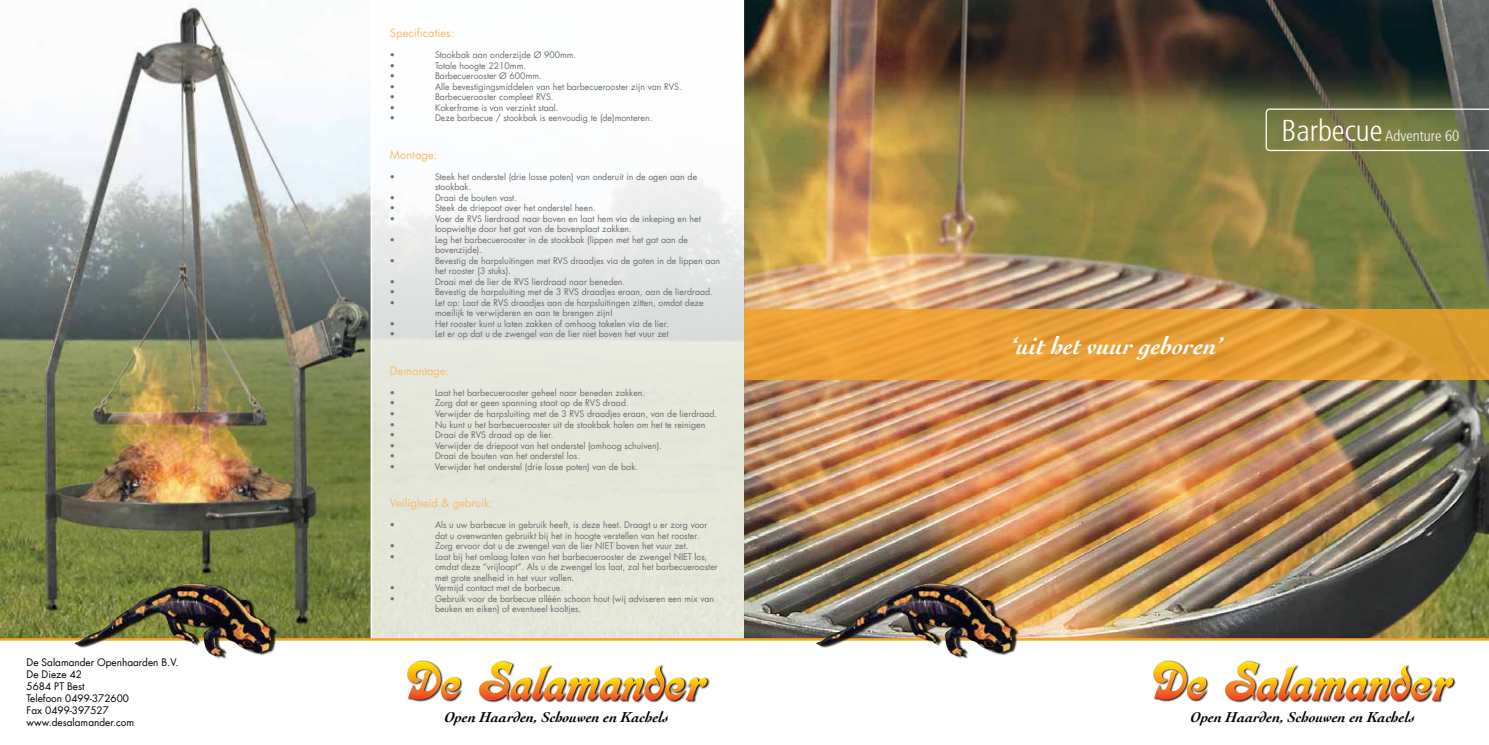
<style>
.page{position:relative;width:1489px;height:745px;background:#fff}
.page>*{position:absolute;margin:0;border:0;box-sizing:border-box;transform-origin:0 0}
.t1{font:italic 700 25px "Cochin";color:#fff}
.t2{font:italic 700 15px "Cochin";color:#000}
.t3{font:300 condensed 15px "Frutiger";color:#fff}
.t4{font:11.25px "Futura";color:#f8bc6a}
.t5{font:10px/12px "Futura";color:#000}
.t6{font:8.75px/10.5px "Futura";color:#6d6e71}
.s1{font-size:30px}
</style>
<div class="page">
<img style="left:744px;top:0;width:744px;height:637px">
<img style="left:0;top:2px;width:370px;height:635px">
<svg style="left:744px;top:309px;width:744px;height:71px;background:#e69e35"></svg>
<hr style="left:0;top:637px;width:1488px;height:3px;background:#f4a327">
<div style="left:77px;top:582px;width:200px;height:76px;background:#000;opacity:.85"></div>
<img style="left:75px;top:583px;width:197px;height:73px">
<div style="left:818px;top:582px;width:200px;height:76px;background:#000;opacity:.85"></div>
<img style="left:816px;top:583px;width:197px;height:73px">
<div style="left:1153px;top:660px;width:302px;height:42px;background:#000;opacity:.9"></div>
<svg style="left:1153px;top:660px;width:53px;height:39px"></svg>
<img style="left:1224px;top:661px;width:228px;height:40px">
<svg style="left:1264px;top:108px;width:224px;height:44px;background:#7e8053"></svg>
<div style="left:407px;top:660px;width:302px;height:42px;background:#000;opacity:.9"></div>
<svg style="left:407px;top:660px;width:54px;height:39px"></svg>
<img style="left:478px;top:661px;width:229px;height:40px">
<p class="t5" style="left:27px;top:655px;width:154px">De Salamander Openhaarden B.V.<br>De Dieze 42<br>5684 PT Best<br>Telefoon 0499-372600<br>Fax 0499-397527 www.desalamander.com</p>
<p class="t4" style="left:390px;top:26px;width:66px">Specificaties:</p>
<p class="t6" style="left:390px;top:50px;width:7px">•</p>
<p class="t6" style="left:435px;top:50px;width:143px">Stookbak aan onderzijde Ø 900mm.</p>
<p class="t6" style="left:390px;top:60px;width:7px">•</p>
<p class="t6" style="left:435px;top:60px;width:93px">Totale hoogte 2210mm.</p>
<p class="t6" style="left:390px;top:71px;width:7px">•</p>
<p class="t6" style="left:435px;top:71px;width:108px">Barbecuerooster Ø 600mm.</p>
<p class="t6" style="left:390px;top:81px;width:7px">•</p>
<p class="t6" style="left:435px;top:81px;width:248px">Alle bevestigingsmiddelen van het barbecuerooster zijn van RVS.</p>
<p class="t6" style="left:390px;top:92px;width:7px">•</p>
<p class="t6" style="left:435px;top:92px;width:120px">Barbecuerooster compleet RVS.</p>
<p class="t6" style="left:390px;top:102px;width:7px">•</p>
<p class="t6" style="left:435px;top:102px;width:125px">Kokerframe is van verzinkt staal.</p>
<p class="t6" style="left:390px;top:113px;width:7px">•</p>
<p class="t6" style="left:435px;top:113px;width:219px">Deze barbecue / stookbak is eenvoudig te (de)monteren.</p>
<p class="t4" style="left:390px;top:147px;width:49px">Montage:</p>
<p class="t6" style="left:390px;top:171px;width:7px">•</p>
<p class="t6" style="left:435px;top:171px;width:264px">Steek het onderstel (drie losse poten) van onderuit in de ogen aan de stookbak.</p>
<p class="t6" style="left:390px;top:192px;width:7px">•</p>
<p class="t6" style="left:435px;top:192px;width:84px">Draai de bouten vast.</p>
<p class="t6" style="left:390px;top:203px;width:7px">•</p>
<p class="t6" style="left:435px;top:203px;width:162px">Steek de driepoot over het onderstel heen.</p>
<p class="t6" style="left:390px;top:213px;width:7px">•</p>
<p class="t6" style="left:435px;top:213px;width:267px">Voer de RVS lierdraad naar boven en laat hem via de inkeping en het loopwieltje door het gat van de bovenplaat zakken.</p>
<p class="t6" style="left:390px;top:234px;width:7px">•</p>
<p class="t6" style="left:435px;top:234px;width:254px">Leg het barbecuerooster in de stookbak (lippen met het gat aan de bovenzijde).</p>
<p class="t6" style="left:390px;top:255px;width:7px">•</p>
<p class="t6" style="left:435px;top:255px;width:286px">Bevestig de harpsluitingen met RVS draadjes via de gaten in de lippen aan het rooster (3 stuks).</p>
<p class="t6" style="left:390px;top:276px;width:7px">•</p>
<p class="t6" style="left:435px;top:276px;width:192px">Draai met de lier de RVS lierdraad naar beneden.</p>
<p class="t6" style="left:390px;top:287px;width:7px">•</p>
<p class="t6" style="left:435px;top:287px;width:279px">Bevestig de harpsluiting met de 3 RVS draadjes eraan, aan de lierdraad.</p>
<p class="t6" style="left:390px;top:297px;width:7px">•</p>
<p class="t6" style="left:435px;top:297px;width:270px">Let op: Laat de RVS draadjes aan de harpsluitingen zitten, omdat deze moeilijk te verwijderen en aan te brengen zijn!</p>
<p class="t6" style="left:390px;top:318px;width:7px">•</p>
<p class="t6" style="left:435px;top:318px;width:235px">Het rooster kunt u laten zakken of omhoog takelen via de lier.</p>
<p class="t6" style="left:390px;top:329px;width:7px">•</p>
<p class="t6" style="left:435px;top:329px;width:235px">Let er op dat u de zwengel van de lier niet boven het vuur zet</p>
<p class="t4" style="left:390px;top:363px;width:61px">Demontage:</p>
<p class="t6" style="left:390px;top:387px;width:7px">•</p>
<p class="t6" style="left:435px;top:387px;width:212px">Laat het barbecuerooster geheel naar beneden zakken.</p>
<p class="t6" style="left:390px;top:398px;width:7px">•</p>
<p class="t6" style="left:435px;top:398px;width:195px">Zorg dat er geen spanning staat op de RVS draad.</p>
<p class="t6" style="left:390px;top:408px;width:7px">•</p>
<p class="t6" style="left:435px;top:408px;width:284px">Verwijder de harpsluiting met de 3 RVS draadjes eraan, van de lierdraad.</p>
<p class="t6" style="left:390px;top:419px;width:7px">•</p>
<p class="t6" style="left:435px;top:419px;width:272px">Nu kunt u het barbecuerooster uit de stookbak halen om het te reinigen</p>
<p class="t6" style="left:390px;top:429px;width:7px">•</p>
<p class="t6" style="left:435px;top:429px;width:120px">Draai de RVS draad op de lier.</p>
<p class="t6" style="left:390px;top:440px;width:7px">•</p>
<p class="t6" style="left:435px;top:440px;width:228px">Verwijder de driepoot van het onderstel (omhoog schuiven).</p>
<p class="t6" style="left:390px;top:450px;width:7px">•</p>
<p class="t6" style="left:435px;top:450px;width:146px">Draai de bouten van het onderstel los.</p>
<p class="t6" style="left:390px;top:461px;width:7px">•</p>
<p class="t6" style="left:435px;top:461px;width:205px">Verwijder het onderstel (drie losse poten) van de bak.</p>
<p class="t4" style="left:390px;top:495px;width:104px">Veiligheid &amp; gebruik:</p>
<p class="t6" style="left:390px;top:519px;width:7px">•</p>
<p class="t6" style="left:435px;top:519px;width:274px">Als u uw barbecue in gebruik heeft, is deze heet. Draagt u er zorg voor dat u ovenwanten gebruikt bij het in hoogte verstellen van het rooster.</p>
<p class="t6" style="left:390px;top:540px;width:7px">•</p>
<p class="t6" style="left:435px;top:540px;width:255px">Zorg ervoor dat u de zwengel van de lier NIET boven het vuur zet.</p>
<p class="t6" style="left:390px;top:551px;width:7px">•</p>
<p class="t6" style="left:435px;top:551px;width:284px">Laat bij het omlaag laten van het barbecuerooster de zwengel NIET los, omdat deze “vrijloopt”. Als u de zwengel los laat, zal het barbecuerooster met grote snelheid in het vuur vallen.</p>
<p class="t6" style="left:390px;top:582px;width:7px">•</p>
<p class="t6" style="left:435px;top:582px;width:130px">Vermijd contact met de barbecue.</p>
<p class="t6" style="left:390px;top:593px;width:7px">•</p>
<p class="t6" style="left:435px;top:593px;width:281px">Gebruik voor de barbecue alléén schoon hout (wij adviseren een mix van beuken en eiken) of eventueel kooltjes.</p>
<h2 class="t2" style="left:444px;top:707px;width:226px">Open Haarden, Schouwen en Kachels</h2>
<h2 class="t3" style="left:1281px;top:127px;width:179px"><span class="s1">Barbecue</span> Adventure 60</h2>
<h1 class="t1" style="left:1010px;top:330px;width:213px">‘uit het vuur geboren’</h1>
<h2 class="t2" style="left:1190px;top:707px;width:226px">Open Haarden, Schouwen en Kachels</h2>
</div>
